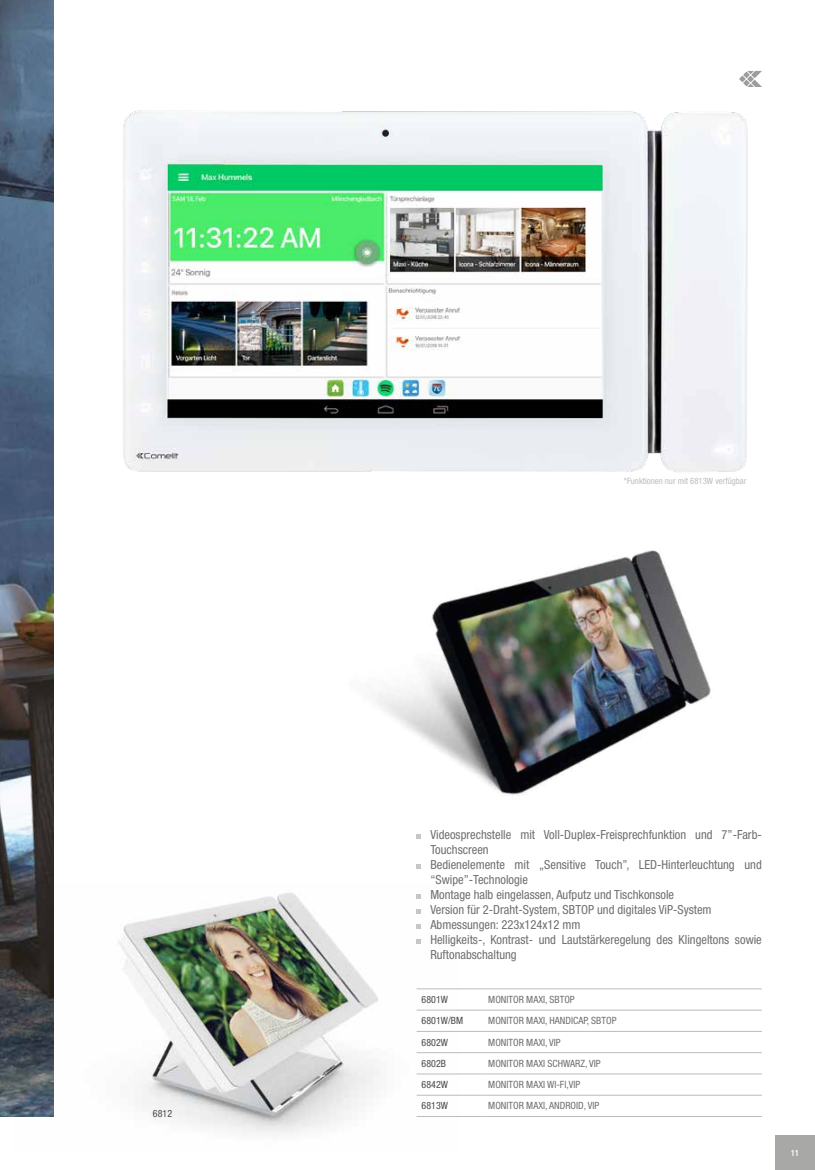
<style>
.page{position:relative;width:815px;height:1170px;background:#fff}
.page>*{position:absolute;margin:0;border:0;box-sizing:border-box;transform-origin:0 0}
.t1{font:condensed 12.5px/15px "Helvetica Neue LTW1 G";color:#706f6f}
.t2{font:condensed 10px "Helvetica Neue LTW1 G";color:#706f6f}
.t3{font:condensed 10px "Helvetica Neue LTW1 G";color:#4a4a49}
.t4{font:condensed 8.75px "Helvetica Neue LTW1 G";color:#bcbcbc}
.t5{font:500 condensed 8.75px "Helvetica Neue LTW1 G";color:#fff}
</style>
<div class="page">
<img style="left:12px;top:883px;width:447px;height:251px">
<img style="left:0;top:0;width:53px;height:1116px">
<svg style="left:747px;top:71px;width:15px;height:16px"></svg>
<svg style="left:417px;top:864px;width:4px;height:4px"></svg>
<svg style="left:417px;top:894px;width:4px;height:4px"></svg>
<svg style="left:417px;top:909px;width:4px;height:4px"></svg>
<svg style="left:417px;top:924px;width:4px;height:4px"></svg>
<svg style="left:417px;top:939px;width:4px;height:4px"></svg>
<hr style="left:417px;top:988px;width:66px;height:1px;background:#bcbcbc">
<hr style="left:483px;top:988px;width:279px;height:1px;background:#bcbcbc">
<hr style="left:417px;top:1009px;width:66px;height:1px;background:#bcbcbc">
<hr style="left:483px;top:1009px;width:279px;height:1px;background:#bcbcbc">
<hr style="left:417px;top:1030px;width:66px;height:1px;background:#bcbcbc">
<hr style="left:483px;top:1030px;width:279px;height:1px;background:#bcbcbc">
<hr style="left:417px;top:1052px;width:66px;height:1px;background:#bcbcbc">
<hr style="left:483px;top:1052px;width:279px;height:1px;background:#bcbcbc">
<hr style="left:417px;top:1073px;width:66px;height:1px;background:#bcbcbc">
<hr style="left:483px;top:1073px;width:279px;height:1px;background:#bcbcbc">
<hr style="left:417px;top:1094px;width:66px;height:1px;background:#bcbcbc">
<hr style="left:483px;top:1094px;width:279px;height:1px;background:#bcbcbc">
<hr style="left:417px;top:1116px;width:66px;height:1px;background:#bcbcbc">
<hr style="left:483px;top:1116px;width:279px;height:1px;background:#bcbcbc">
<img style="left:376px;top:550px;width:335px;height:289px">
<img style="left:123px;top:72px;width:633px;height:400px">
<div style="left:775px;top:1135px;width:40px;height:34px;background:#a8a8a7"></div>
<p class="t3" style="left:153px;top:1107px;width:21px">6812</p>
<p class="t4" style="left:624px;top:476px;width:124px">*Funktionen nur mit 6813W verfügbar</p>
<p class="t1" style="left:430px;top:826px;width:333px">Videosprechstelle mit Voll-Duplex-Freisprechfunktion und 7”-Farb-Touchscreen<br>Bedienelemente mit „Sensitive Touch”, LED-Hinterleuchtung und “Swipe”-Technologie<br>Montage halb eingelassen, Aufputz und Tischkonsole<br>Version für 2-Draht-System, SBTOP und digitales ViP-System Abmessungen: 223x124x12 mm<br>Helligkeits-, Kontrast- und Lautstärkeregelung des Klingeltons sowie Ruftonabschaltung</p>
<p class="t3" style="left:422px;top:993px;width:28px">6801W</p>
<p class="t2" style="left:488px;top:993px;width:88px">MONITOR MAXI, SBTOP</p>
<p class="t3" style="left:422px;top:1014px;width:43px">6801W/BM</p>
<p class="t2" style="left:488px;top:1014px;width:130px">MONITOR MAXI, HANDICAP, SBTOP</p>
<p class="t3" style="left:422px;top:1036px;width:28px">6802W</p>
<p class="t2" style="left:488px;top:1036px;width:74px">MONITOR MAXI, VIP</p>
<p class="t3" style="left:422px;top:1057px;width:26px">6802B</p>
<p class="t2" style="left:488px;top:1057px;width:114px">MONITOR MAXI SCHWARZ, VIP</p>
<p class="t3" style="left:422px;top:1078px;width:28px">6842W</p>
<p class="t2" style="left:488px;top:1078px;width:94px">MONITOR MAXI WI-FI,VIP</p>
<p class="t3" style="left:422px;top:1099px;width:28px">6813W</p>
<p class="t2" style="left:488px;top:1099px;width:112px">MONITOR MAXI, ANDROID, VIP</p>
<p class="t5" style="left:791px;top:1147px;width:10px">11</p>
</div>
